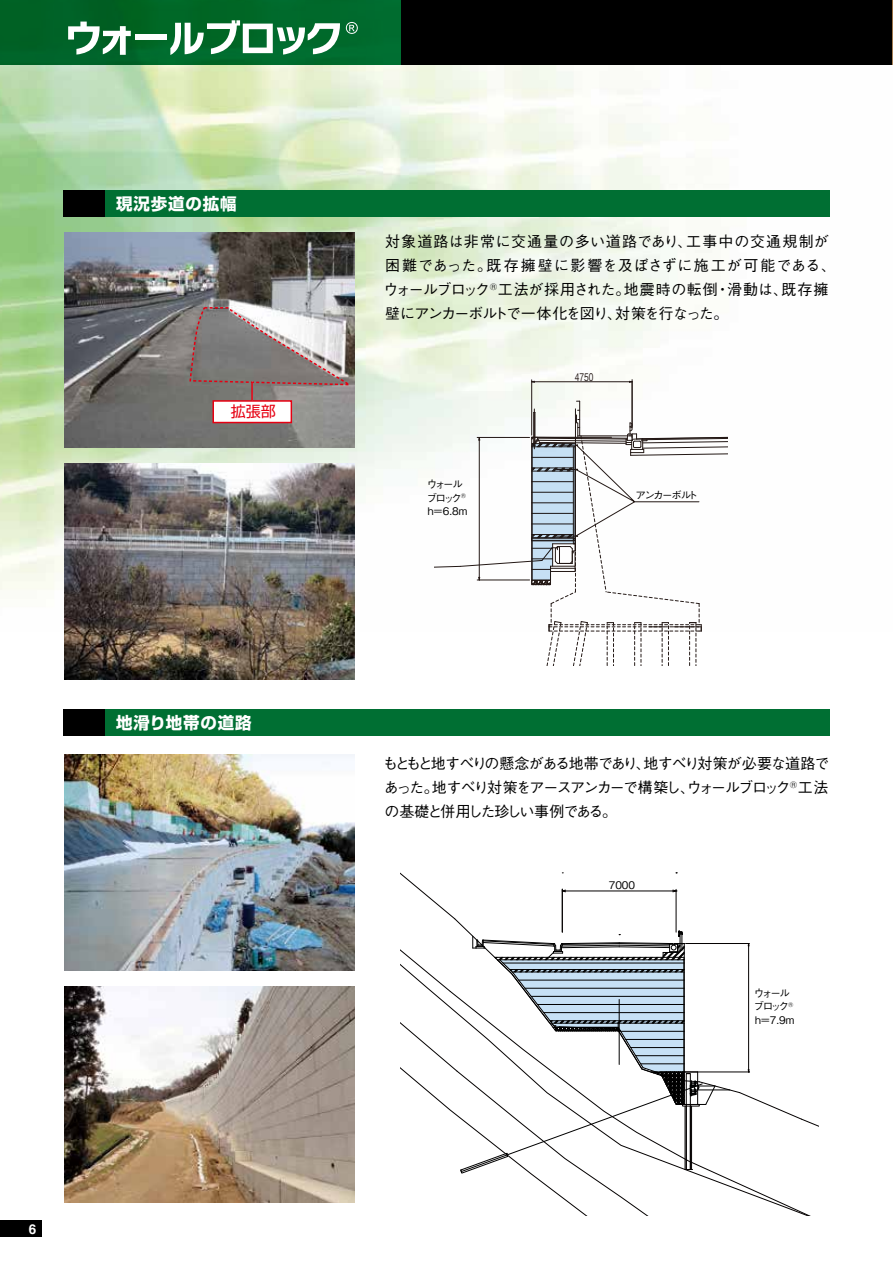
<style>
.page{position:relative;width:893px;height:1263px;background:#fff}
.page>*{position:absolute;margin:0;border:0;box-sizing:border-box;transform-origin:0 0}
.t1{font:700 16.5px "Shin Go Pr 5";letter-spacing:.05em;color:#fff}
.t2{font:500 15px/24px "Gothic BBB Pr 5";letter-spacing:.035em;color:#000}
.t3{font:500 15px/24px "Gothic BBB Pr 5";letter-spacing:-.02em;color:#000;text-align:justify}
.t4{font:15px "Shin Go Pr 5";color:#e60012}
.t5{font:700 13.5px "Helvetica";color:#fff}
.t6{font:500 10.5px/13.5px "Gothic BBB Pr 5";letter-spacing:-.21em;color:#000}
.t7{font:500 10.5px "Gothic BBB Pr 5";letter-spacing:-.155em;color:#000}
.t8{font:500 10.5px "Gothic BBB Pr 5";color:#231815;scale:.7 1}
</style>
<div class="page">
<img style="left:0;top:65px;width:830px;height:525px">
<div style="left:401px;top:0;width:492px;height:65px;background:#000"></div>
<div style="left:0;top:0;width:401px;height:65px;background:#006729"></div>
<svg style="left:68px;top:22px;width:63px;height:33px"></svg>
<div style="left:135px;top:34px;width:32px;height:5px;background:#fff"></div>
<svg style="left:170px;top:20px;width:170px;height:35px"></svg>
<svg style="left:346px;top:22px;width:12px;height:12px"></svg>
<div style="left:0;top:1220px;width:42px;height:17px;background:#000"></div>
<div style="left:64px;top:190px;width:41px;height:26px;background:#000"></div>
<div style="left:105px;top:190px;width:725px;height:26px;background:#006f33"></div>
<div style="left:64px;top:710px;width:41px;height:26px;background:#000"></div>
<div style="left:105px;top:710px;width:725px;height:26px;background:#006f33"></div>
<img style="left:64px;top:232px;width:291px;height:216px">
<img style="left:64px;top:463px;width:291px;height:216px">
<img style="left:64px;top:755px;width:291px;height:216px">
<img style="left:64px;top:986px;width:291px;height:216px">
<svg style="left:892px;top:0;width:1px;height:65px"></svg>
<hr style="left:534px;top:409px;width:1px;height:40px;background:#231815">
<hr style="left:532px;top:381px;width:100px;height:1px;background:#231815">
<hr style="left:531px;top:380px;width:1px;height:55px;background:#231815">
<hr style="left:632px;top:380px;width:1px;height:47px;background:#231815">
<hr style="left:579px;top:401px;width:1px;height:35px;background:#231815">
<hr style="left:575px;top:409px;width:1px;height:142px;background:#231815">
<svg style="left:461px;top:1173px;width:350px;height:43px"></svg>
<svg style="left:401px;top:872px;width:418px;height:301px"></svg>
<div style="left:213px;top:401px;width:78px;height:21px;background:#fff"></div>
<div style="left:212px;top:400px;width:80px;height:23px;border:2px solid #e60012"></div>
<svg style="left:189px;top:306px;width:162px;height:94px;background:#9e9796"></svg>
<svg style="left:435px;top:410px;width:292px;height:255px"></svg>
<p class="t1" style="left:116px;top:190px;width:122px">現況歩道の拡幅</p>
<p class="t4" style="left:231px;top:399px;width:46px">拡張部</p>
<p class="t1" style="left:116px;top:710px;width:137px">地滑り地帯の道路</p>
<p class="t5" style="left:29px;top:1218px;width:9px">6</p>
<p class="t2" style="left:383px;top:228px;width:454px">対象道路は非常に交通量の多い道路であり、工事中の交通規制が困難であった。既存擁壁に影響を及ぼさずに施工が可能である、ウォールブロック<sup>®</sup>工法が採用された。地震時の転倒・滑動は、既存擁壁にアンカーボルトで一体化を図り、対策を行なった。</p>
<p class="t6" style="left:426px;top:476px;width:42px">ウォールブロック<sup>® </sup>h＝6.8m</p>
<p class="t8" style="left:575px;top:368px;width:28px">4750</p>
<p class="t7" style="left:636px;top:487px;width:64px">アンカーボルト</p>
<p class="t3" style="left:383px;top:750px;width:448px">もともと地すべりの懸念がある地帯であり、地すべり対策が必要な道路であった。地すべり対策をアースアンカーで構築し、ウォールブロック<sup>®</sup> 工法の基礎と併用した珍しい事例である。</p>
<p class="t7" style="left:609px;top:877px;width:28px">7000</p>
<p class="t6" style="left:754px;top:985px;width:42px">ウォールブロック<sup>® </sup>h＝7.9m</p>
</div>
